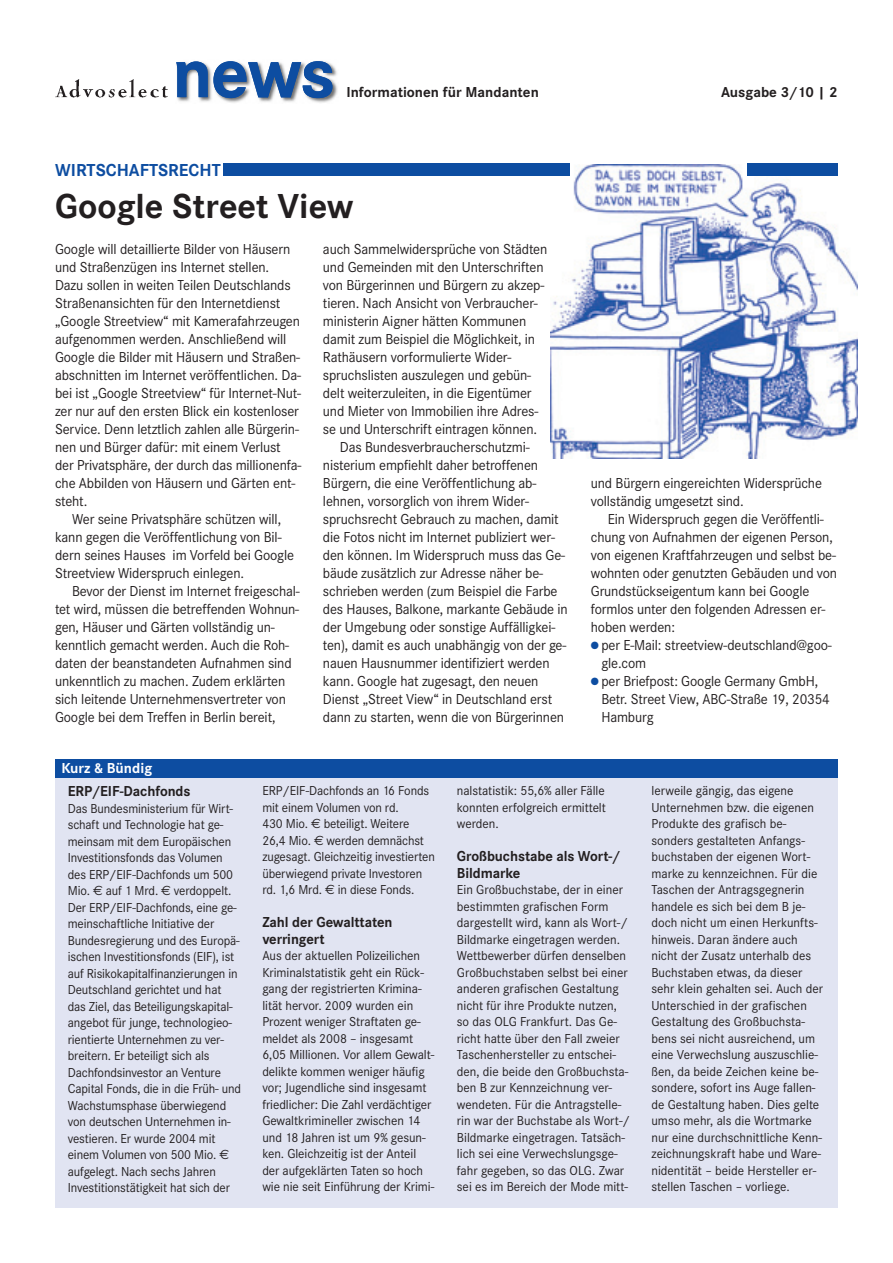
<style>
.page{position:relative;width:893px;height:1263px;background:#fff}
.page>*{position:absolute;margin:0;border:0;box-sizing:border-box;transform-origin:0 0}
.t1{font:700 36px "Corporate S";color:#231f20}
.t2{font:700 18px "Corporate S";color:#0d4da1}
.t3{font:15px/18px "Corporate S";letter-spacing:-.01em;color:#231f20;scale:.96 1}
.t4{font:700 15px/16.5px "Corporate S";letter-spacing:-.005em;color:#231f20}
.t5{font:700 15px "Corporate S";color:#fff}
.t6{font:13.5px/16.5px "Corporate S";letter-spacing:-.005em;color:#231f20}
.t7{font:13.5px/16.5px "Corporate S";letter-spacing:-.005em;color:#231f20;scale:.96 1}
.s1{color:#0d4da1}
.s2{font-family:"Euro Sans"}
</style>
<div class="page">
<img style="left:550px;top:164px;width:308px;height:295px">
<div style="left:55px;top:765px;width:782px;height:443px;background:#e1e4f2"></div>
<div style="left:55px;top:759px;width:782px;height:18px;background:#0d4da1"></div>
<img style="left:177px;top:65px;width:161px;height:38px">
<img style="left:56px;top:80px;width:111px;height:18px">
<svg style="left:176px;top:61px;width:156px;height:37px"></svg>
<div style="left:223px;top:164px;width:347px;height:12px;background:#0d4da1"></div>
<div style="left:747px;top:164px;width:90px;height:12px;background:#0d4da1"></div>
<p class="t2" style="left:55px;top:163px;width:167px">WIRTSCHAFTSRECHT</p>
<p class="t4" style="left:346px;top:85px;width:194px">Informationen für Mandanten</p>
<p class="t4" style="left:721px;top:85px;width:118px">Ausgabe 3/10 | 2</p>
<h1 class="t1" style="left:55px;top:193px;width:300px">Google Street View</h1>
<p class="t3" style="left:55px;top:241px;width:258px">Google will detaillierte Bilder von Häusern und Straßenzügen ins Internet stellen.<br>Dazu sollen in weiten Teilen Deutschlands Straßenansichten für den Internetdienst „Google Streetview“ mit Kamerafahrzeugen aufgenommen werden. Anschließend will Google die Bilder mit Häusern und Straßen&shy;abschnitten im Internet veröffentlichen. Da&shy;bei ist „Google Streetview“ für Internet-Nut&shy;zer nur auf den ersten Blick ein kostenloser Service. Denn letztlich zahlen alle Bürgerin&shy;nen und Bürger dafür: mit einem Verlust der Privatsphäre, der durch das millionenfa&shy;che Abbilden von Häusern und Gärten ent&shy;steht.</p>
<p class="t3" style="left:55px;top:511px;width:251px;text-indent:17px">Wer seine Privatsphäre schützen will, kann gegen die Veröffentlichung von Bil&shy;dern seines Hauses im Vorfeld bei Google Streetview Widerspruch einlegen.</p>
<p class="t3" style="left:55px;top:583px;width:256px;text-indent:17px">Bevor der Dienst im Internet freigeschal&shy;tet wird, müssen die betreffenden Wohnun&shy;gen, Häuser und Gärten vollständig un&shy;kenntlich gemacht werden. Auch die Roh&shy;daten der beanstandeten Aufnahmen sind unkenntlich zu machen. Zudem erklärten sich leitende Unternehmensvertreter von Google bei dem Treffen in Berlin bereit,</p>
<p class="t5" style="left:61px;top:763px;width:92px">Kurz &amp; Bündig</p>
<p class="t3" style="left:323px;top:241px;width:235px">auch Sammelwidersprüche von Städten</p>
<p class="t3" style="left:323px;top:259px;width:231px">und Gemeinden mit den Unterschriften</p>
<p class="t3" style="left:323px;top:277px;width:232px">von Bürgerinnen und Bürgern zu akzep-</p>
<p class="t3" style="left:323px;top:295px;width:225px">tieren. Nach Ansicht von Verbraucher-</p>
<p class="t3" style="left:323px;top:313px;width:213px">ministerin Aigner hätten Kommunen</p>
<p class="t3" style="left:323px;top:331px;width:222px">damit zum Beispiel die Möglichkeit, in</p>
<p class="t3" style="left:323px;top:349px;width:198px">Rathäusern vorformulierte Wider-</p>
<p class="t3" style="left:323px;top:367px;width:218px">spruchslisten auszulegen und gebün-</p>
<p class="t3" style="left:323px;top:385px;width:219px">delt weiterzuleiten, in die Eigentümer</p>
<p class="t3" style="left:323px;top:403px;width:226px">und Mieter von Immobilien ihre Adres-</p>
<p class="t3" style="left:323px;top:421px;width:225px">se und Unterschrift eintragen können.</p>
<p class="t3" style="left:340px;top:439px;width:199px">Das Bundesverbraucherschutzmi-</p>
<p class="t3" style="left:323px;top:457px;width:226px">nisterium empfiehlt daher betroffenen</p>
<p class="t3" style="left:323px;top:475px;width:224px">Bürgern, die eine Veröffentlichung ab-</p>
<p class="t3" style="left:323px;top:493px;width:216px">lehnen, vorsorglich von ihrem Wider-</p>
<p class="t3" style="left:323px;top:511px;width:247px">spruchsrecht Gebrauch zu machen, damit</p>
<p class="t3" style="left:323px;top:529px;width:243px">die Fotos nicht im Internet publiziert wer-</p>
<p class="t3" style="left:323px;top:547px;width:254px">den können. Im Widerspruch muss das Ge-</p>
<p class="t3" style="left:323px;top:565px;width:231px">bäude zusätzlich zur Adresse näher be-</p>
<p class="t3" style="left:323px;top:583px;width:246px">schrieben werden (zum Beispiel die Farbe</p>
<p class="t3" style="left:323px;top:601px;width:256px">des Hauses, Balkone, markante Gebäude in</p>
<p class="t3" style="left:323px;top:619px;width:244px">der Umgebung oder sonstige Auffälligkei-</p>
<p class="t3" style="left:323px;top:637px;width:255px">ten), damit es auch unabhängig von der ge-</p>
<p class="t3" style="left:323px;top:655px;width:238px">nauen Hausnummer identifiziert werden</p>
<p class="t3" style="left:323px;top:673px;width:226px">kann. Google hat zugesagt, den neuen</p>
<p class="t3" style="left:323px;top:691px;width:240px">Dienst „Street View“ in Deutschland erst</p>
<p class="t3" style="left:323px;top:709px;width:253px">dann zu starten, wenn die von Bürgerinnen</p>
<p class="t3" style="left:591px;top:475px;width:242px">und Bürgern eingereichten Widersprüche vollständig umgesetzt sind.</p>
<p class="t3" style="left:591px;top:511px;width:258px;text-indent:17px">Ein Widerspruch gegen die Veröffentli&shy;chung von Aufnahmen der eigenen Person, von eigenen Kraftfahrzeugen und selbst be&shy;wohnten oder genutzten Gebäuden und von Grundstückseigentum kann bei Google formlos unter den folgenden Adressen er&shy;hoben werden:</p>
<p class="t3" style="left:601px;top:637px;width:242px;text-indent:-10px"><span class="s1">●</span> per E-Mail: streetview-deutschland@goo&shy;gle.com</p>
<p class="t3" style="left:601px;top:673px;width:240px;text-indent:-10px"><span class="s1">●</span> per Briefpost: Google Germany GmbH,<br>Betr. Street View, ABC-Straße 19, 20354<br>Hamburg</p>
<p class="t4" style="left:68px;top:784px;width:124px">ERP/EIF-Dachfonds</p>
<p class="t7" style="left:68px;top:801px;width:182px">Das Bundesministerium für Wirt&shy;schaft und Technologie hat ge&shy;meinsam mit dem Europäischen<br>Investitionsfonds das Volumen des ERP/EIF-Dachfonds um 500<br>Mio. <span class="s2">€</span> auf 1 Mrd. <span class="s2">€</span> verdoppelt.<br>Der ERP/EIF-Dachfonds, eine ge&shy;meinschaftliche Initiative der<br>Bundesregierung und des Europä&shy;ischen Investitionsfonds (EIF), ist auf Risikokapitalfinanzierungen in<br>Deutschland gerichtet und hat das Ziel, das Beteiligungskapital&shy;angebot für junge, technologieo&shy;rientierte Unternehmen zu ver&shy;breitern. Er beteiligt sich als<br>Dachfondsinvestor an Venture<br>Capital Fonds, die in die Früh- und<br>Wachstumsphase überwiegend von deutschen Unternehmen in&shy;vestieren. Er wurde 2004 mit einem Volumen von 500 Mio. <span class="s2">€ </span>aufgelegt. Nach sechs Jahren<br>Investitionstätigkeit hat sich der</p>
<p class="t7" style="left:262px;top:783px;width:181px">ERP/EIF-Dachfonds an 16 Fonds mit einem Volumen von rd.<br>430 Mio. <span class="s2">€</span> beteiligt. Weitere<br>26,4 Mio. <span class="s2">€</span> werden demnächst zugesagt. Gleichzeitig investierten überwiegend private Investoren rd. 1,6 Mrd. <span class="s2">€</span> in diese Fonds.</p>
<p class="t4" style="left:262px;top:915px;width:132px">Zahl der Gewalttaten verringert</p>
<p class="t6" style="left:262px;top:948px;width:173px">Aus der aktuellen Polizeilichen<br>Kriminalstatistik geht ein Rück&shy;gang der registrierten Krimina&shy;lität hervor. 2009 wurden ein<br>Prozent weniger Straftaten ge&shy;meldet als 2008 – insgesamt<br>6,05 Millionen. Vor allem Gewalt&shy;delikte kommen weniger häufig vor; Jugendliche sind insgesamt friedlicher: Die Zahl verdächtiger<br>Gewaltkrimineller zwischen 14 und 18 Jahren ist um 9% gesun&shy;ken. Gleichzeitig ist der Anteil der aufgeklärten Taten so hoch wie nie seit Einführung der Krimi-</p>
<p class="t6" style="left:457px;top:783px;width:150px;text-align:justify">nalstatistik: 55,6% aller Fälle konnten erfolgreich ermittelt werden.</p>
<p class="t4" style="left:457px;top:849px;width:165px">Großbuchstabe als Wort-/<br>Bildmarke</p>
<p class="t6" style="left:457px;top:882px;width:175px">Ein Großbuchstabe, der in einer bestimmten grafischen Form dargestellt wird, kann als Wort-/<br>Bildmarke eingetragen werden.<br>Wettbewerber dürfen denselben<br>Großbuchstaben selbst bei einer anderen grafischen Gestaltung nicht für ihre Produkte nutzen, so das OLG Frankfurt. Das Ge&shy;richt hatte über den Fall zweier<br>Taschenhersteller zu entschei&shy;den, die beide den Großbuchsta&shy;ben B zur Kennzeichnung ver&shy;wendeten. Für die Antragstelle&shy;rin war der Buchstabe als Wort-/<br>Bildmarke eingetragen. Tatsäch&shy;lich sei eine Verwechslungsge&shy;fahr gegeben, so das OLG. Zwar sei es im Bereich der Mode mitt-</p>
<p class="t6" style="left:651px;top:783px;width:173px">lerweile gängig, das eigene<br>Unternehmen bzw. die eigenen<br>Produkte des grafisch be&shy;sonders gestalteten Anfangs&shy;buchstaben der eigenen Wort&shy;marke zu kennzeichnen. Für die<br>Taschen der Antragsgegnerin handele es sich bei dem B je&shy;doch nicht um einen Herkunfts&shy;hinweis. Daran ändere auch nicht der Zusatz unterhalb des<br>Buchstaben etwas, da dieser sehr klein gehalten sei. Auch der<br>Unterschied in der grafischen<br>Gestaltung des Großbuchsta&shy;bens sei nicht ausreichend, um eine Verwechslung auszuschlie&shy;ßen, da beide Zeichen keine be&shy;sondere, sofort ins Auge fallen&shy;de Gestaltung haben. Dies gelte umso mehr, als die Wortmarke nur eine durchschnittliche Kenn&shy;zeichnungskraft habe und Ware&shy;nidentität – beide Hersteller er&shy;stellen Taschen – vorliege.</p>
</div>
